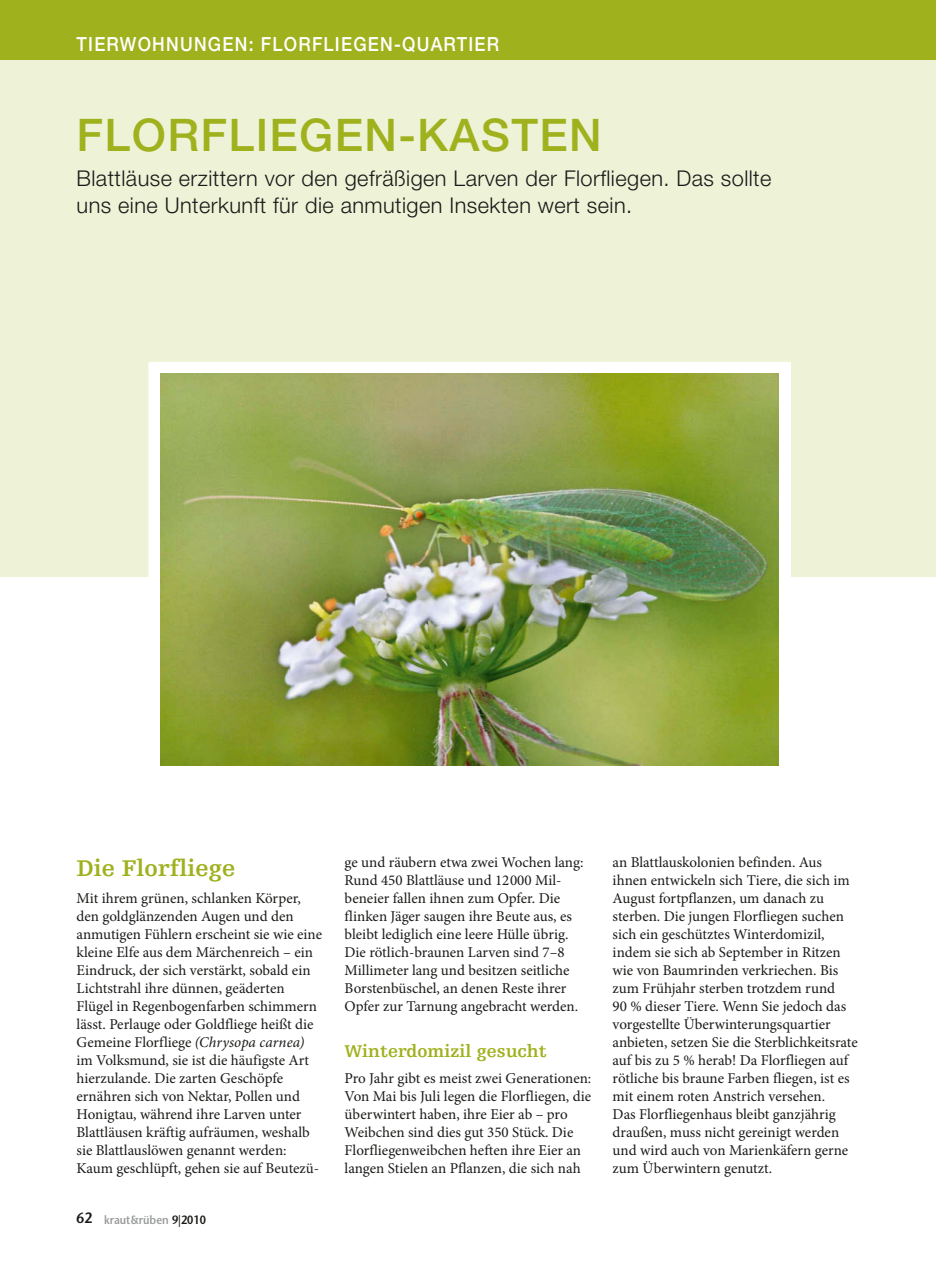
<style>
.page{position:relative;width:936px;height:1263px;background:#fff}
.page>*{position:absolute;margin:0;border:0;box-sizing:border-box;transform-origin:0 0}
.t1{font:500 45px "Helvetica Neue LT Std";letter-spacing:.03em;color:#9fb11c}
.t2{font:700 24px "Egyptienne FLT Std";color:#9fb11c}
.t3{font:300 21.75px/27px "Helvetica Neue LT Std";letter-spacing:.02em;color:#1a1a18}
.t4{font:500 19.5px "Helvetica Neue LT Std";letter-spacing:.07em;color:#fff;scale:.9 1}
.t5{font:700 18px "Egyptienne FLT Std";color:#9fb11c}
.t6{font:15px/18px "Minion Pro";color:#1a1a18}
.t7{font:600 12px "Stone Sans Std";color:#9c9d9d;scale:.9 1}
.s1{font-style:italic}
.s2{font-size:15px;color:#1a1a18}
.s3{color:#1a1a18}
</style>
<div class="page">
<div style="left:0;top:0;width:935px;height:577px;background:#eef3d8"></div>
<div style="left:0;top:0;width:935px;height:60px;background:#9fb11c"></div>
<div style="left:149px;top:362px;width:641px;height:415px;background:#fff"></div>
<img style="left:160px;top:373px;width:618px;height:392px">
<h3 class="t4" style="left:77px;top:37px;width:471px">TIERWOHNUNGEN: FLORFLIEGEN-QUARTIER</h3>
<h1 class="t1" style="left:77px;top:119px;width:526px">FLORFLIEGEN-KASTEN</h1>
<h3 class="t3" style="left:77px;top:167px;width:696px">Blattläuse erzittern vor den gefräßigen Larven der Florfliegen. Das sollte uns eine Unterkunft für die anmutigen Insekten wert sein.</h3>
<h2 class="t2" style="left:77px;top:858px;width:160px">Die Florfliege</h2>
<p class="t6" style="left:77px;top:891px;width:247px">Mit ihrem grünen, schlanken Körper, den goldglänzenden Augen und den anmutigen Fühlern erscheint sie wie eine kleine Elfe aus dem Märchenreich – ein Eindruck, der sich verstärkt, sobald ein Lichtstrahl ihre dünnen, geäderten Flügel in Regenbogenfarben schimmern lässt. Perlauge oder Goldfliege heißt die Gemeine Florfliege <span class="s1">(Chrysopa carnea) </span>im Volksmund, sie ist die häufigste Art hierzulande. Die zarten Geschöpfe ernähren sich von Nektar, Pollen und Honigtau, während ihre Larven unter Blattläusen kräftig aufräumen, weshalb sie Blattlauslöwen genannt werden:<br>Kaum geschlüpft, gehen sie auf Beutezü-</p>
<p class="t7" style="left:77px;top:1214px;width:145px"><span class="s2">62</span> kraut&amp;rüben <span class="s3">9|2010</span></p>
<p class="t6" style="left:344px;top:855px;width:240px">ge und räubern etwa zwei Wochen lang:<br>Rund 450 Blattläuse und 12 000 Mil&shy;beneier fallen ihnen zum Opfer. Die flinken Jäger saugen ihre Beute aus, es bleibt lediglich eine leere Hülle übrig.<br>Die rötlich-braunen Larven sind 7–8<br>Millimeter lang und besitzen seitliche Borstenbüschel, an denen Reste ihrer Opfer zur Tarnung angebracht werden.</p>
<p class="t5" style="left:344px;top:1044px;width:203px">Winterdomizil gesucht</p>
<p class="t6" style="left:344px;top:1071px;width:248px">Pro Jahr gibt es meist zwei Generationen:<br>Von Mai bis Juli legen die Florfliegen, die überwintert haben, ihre Eier ab – pro Weibchen sind dies gut 350 Stück. Die Florfliegenweibchen heften ihre Eier an langen Stielen an Pflanzen, die sich nah</p>
<p class="t6" style="left:612px;top:855px;width:246px">an Blattlauskolonien befinden. Aus ihnen entwickeln sich Tiere, die sich im August fortpflanzen, um danach zu sterben. Die jungen Florfliegen suchen sich ein geschütztes Winterdomizil, indem sie sich ab September in Ritzen wie von Baumrinden verkriechen. Bis zum Frühjahr sterben trotzdem rund<br>90 % dieser Tiere. Wenn Sie jedoch das vorgestellte Überwinterungsquartier anbieten, setzen Sie die Sterblichkeitsrate auf bis zu 5 % herab! Da Florfliegen auf rötliche bis braune Farben fliegen, ist es mit einem roten Anstrich versehen.<br>Das Florfliegenhaus bleibt ganzjährig draußen, muss nicht gereinigt werden und wird auch von Marienkäfern gerne zum Überwintern genutzt.</p>
</div>
